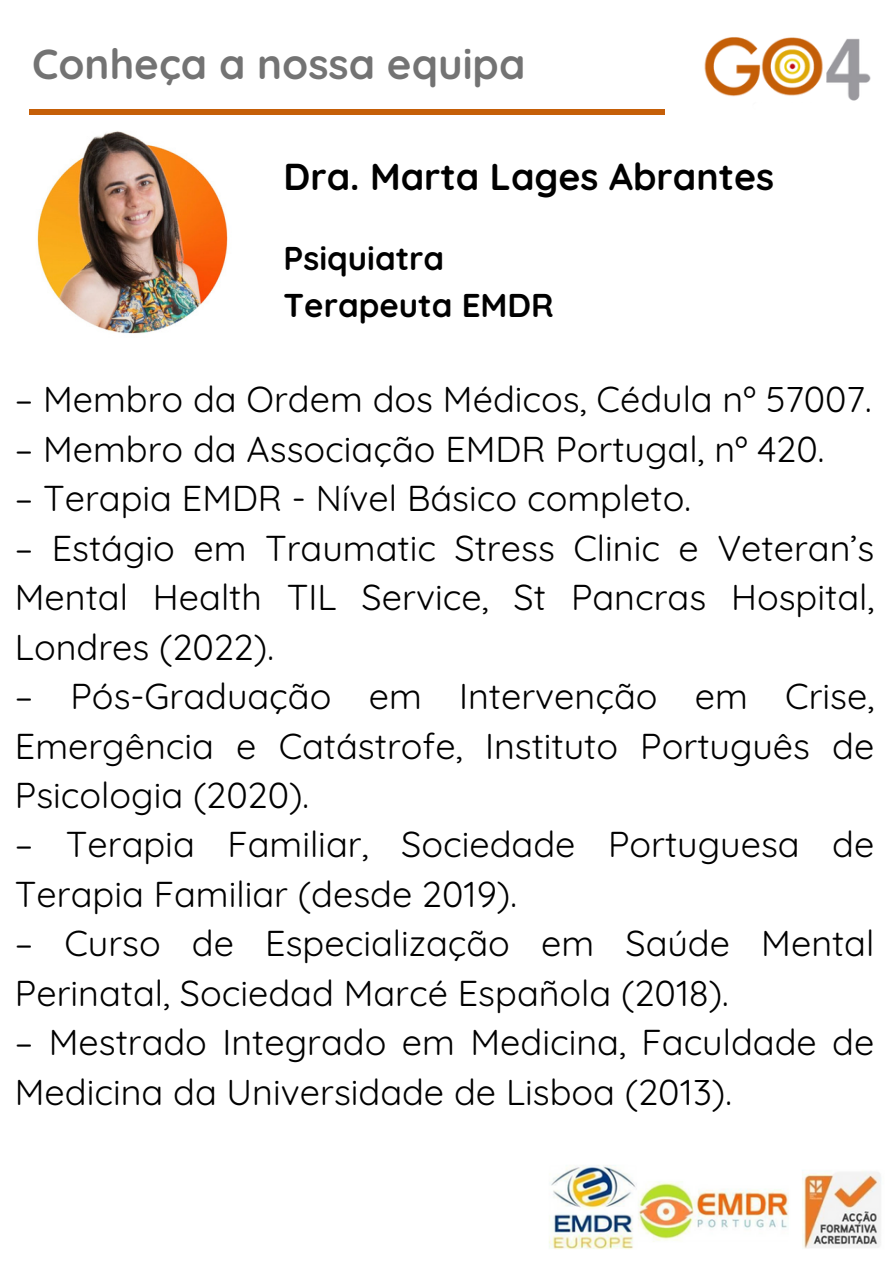
<style>
.page{position:relative;width:893px;height:1264px;background:#fff}
.page>*{position:absolute;margin:0;border:0;box-sizing:border-box;transform-origin:0 0}
.t1{font:700 42px "Quicksand";color:#737373}
.t2{font:700 37.5px "Quicksand";color:#000}
.t3{font:36px/49.5px "Quicksand";color:#000}
.t4{font:700 33px "Quicksand";color:#000}
</style>
<div class="page">
<img style="left:549px;top:1165px;width:87px;height:84px">
<img style="left:638px;top:1170px;width:243px;height:79px">
<img style="left:704px;top:37px;width:167px;height:64px">
<div style="left:29px;top:109px;width:635px;height:6px;background:#c55f08"></div>
<img style="left:37px;top:131px;width:191px;height:203px">
<p class="t1" style="left:32px;top:37px;width:494px">Conheça a nossa equipa</p>
<p class="t2" style="left:283px;top:152px;width:492px">Dra. Marta Lages Abrantes</p>
<p class="t4" style="left:283px;top:237px;width:162px">Psiquiatra</p>
<p class="t4" style="left:283px;top:283px;width:272px">Terapeuta EMDR</p>
<p class="t3" style="left:15px;top:374px;width:858px">– Membro da Ordem dos Médicos, Cédula nº 57007.</p>
<p class="t3" style="left:15px;top:423px;width:810px">– Membro da Associação EMDR Portugal, nº 420.</p>
<p class="t3" style="left:15px;top:473px;width:677px">– Terapia EMDR - Nível Básico completo.</p>
<p class="t3" style="left:15px;top:522px;width:860px;text-align:justify">– Estágio em Traumatic Stress Clinic e Veteran’s Mental Health TIL Service, St Pancras Hospital, Londres (2022).</p>
<p class="t3" style="left:15px;top:670px;width:860px;text-align:justify">– Pós-Graduação em Intervenção em Crise, Emergência e Catástrofe, Instituto Português de Psicologia (2020).</p>
<p class="t3" style="left:15px;top:819px;width:860px">– Terapia Familiar, Sociedade Portuguesa de<br>Terapia Familiar (desde 2019).</p>
<p class="t3" style="left:15px;top:918px;width:860px">– Curso de Especialização em Saúde Mental<br>Perinatal, Sociedad Marcé Española (2018).</p>
<p class="t3" style="left:15px;top:1017px;width:860px">– Mestrado Integrado em Medicina, Faculdade de<br>Medicina da Universidade de Lisboa (2013).</p>
</div>
